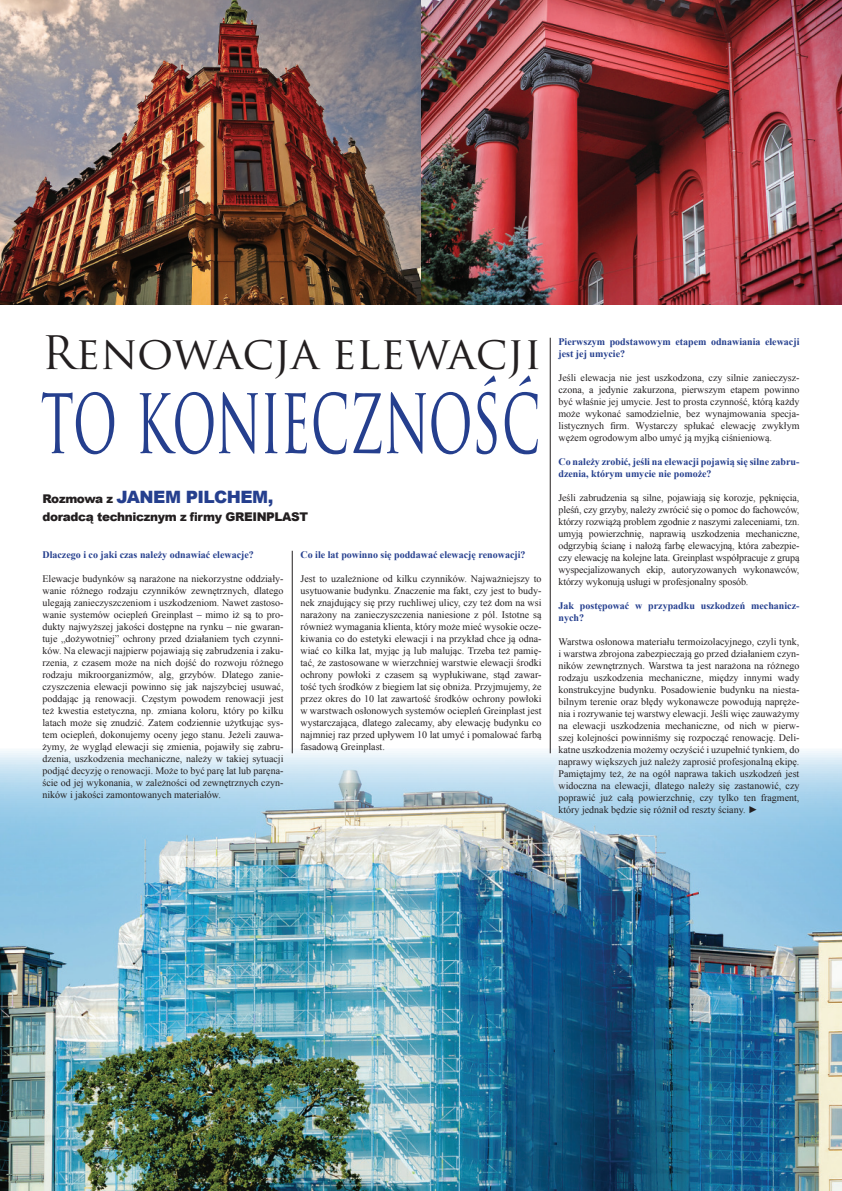
<style>
.page{position:relative;width:842px;height:1191px;background:#fff}
.page>*{position:absolute;margin:0;border:0;box-sizing:border-box;transform-origin:0 0}
.t1{font:44.9px "Trajan Pro";color:#231f20}
.t2{font:900 17px "Arial";letter-spacing:-.03em;color:#253f8e}
.t3{font:900 12px "Arial";letter-spacing:-.03em;color:#231f20}
.t4{font:10px/12px "Times New Roman";color:#231f20;text-align:justify}
.t5{font:700 10px/12px "Times New Roman";color:#253f8e}
.s1{font-size:12px;color:#231f20}
</style>
<div class="page">
<img style="left:0;top:749px;width:842px;height:442px">
<img style="left:0;top:0;width:842px;height:305px">
<svg style="left:42px;top:375px;width:496px;height:79px"></svg>
<hr style="left:292px;top:551px;width:1px;height:202px;background:#231f20">
<hr style="left:550px;top:338px;width:1px;height:415px;background:#231f20">
<h1 class="t1" style="left:42px;top:324px;width:501px">Renowacja elewacji</h1>
<h2 class="t2" style="left:43px;top:484px;width:232px"><span class="s1">Rozmowa z</span> JANEM PILCHEM,</h2>
<p class="t3" style="left:43px;top:508px;width:267px">doradcą technicznym z firmy GREINPLAST</p>
<p class="t5" style="left:43px;top:548px;width:213px">Dlaczego i co jaki czas należy odnawiać elewacje?</p>
<p class="t4" style="left:43px;top:572px;width:242px">Elewacje budynków są narażone na niekorzystne oddziały&shy;wanie różnego rodzaju czynników zewnętrznych, dlatego ulegają zanieczyszczeniom i uszkodzeniom. Nawet zastoso&shy;wanie systemów ociepleń Greinplast – mimo iż są to pro&shy;dukty najwyższej jakości dostępne na rynku – nie gwaran&shy;tuje „dożywotniej” ochrony przed działaniem tych czynni&shy;ków. Na elewacji najpierw pojawiają się zabrudzenia i zaku&shy;rzenia, z czasem może na nich dojść do rozwoju różnego rodzaju mikroorganizmów, alg, grzybów. Dlatego zanie&shy;czyszczenia elewacji powinno się jak najszybciej usuwać, poddając ją renowacji. Częstym powodem renowacji jest też kwestia estetyczna, np. zmiana koloru, który po kilku latach może się znudzić. Zatem codziennie użytkując sys&shy;tem ociepleń, dokonujemy oceny jego stanu. Jeżeli zauwa&shy;żymy, że wygląd elewacji się zmienia, pojawiły się zabru&shy;dzenia, uszkodzenia mechaniczne, należy w takiej sytuacji podjąć decyzję o renowacji. Może to być parę lat lub paręna&shy;ście od jej wykonania, w zależności od zewnętrznych czyn&shy;ników i jakości zamontowanych materiałów.</p>
<p class="t5" style="left:300px;top:548px;width:227px">Co ile lat powinno się poddawać elewację renowacji?</p>
<p class="t4" style="left:300px;top:572px;width:242px">Jest to uzależnione od kilku czynników. Najważniejszy to usytuowanie budynku. Znaczenie ma fakt, czy jest to budy&shy;nek znajdujący się przy ruchliwej ulicy, czy też dom na wsi narażony na zanieczyszczenia naniesione z pól. Istotne są również wymagania klienta, który może mieć wysokie ocze&shy;kiwania co do estetyki elewacji i na przykład chce ją odna&shy;wiać co kilka lat, myjąc ją lub malując. Trzeba też pamię&shy;tać, że zastosowane w wierzchniej warstwie elewacji środki ochrony powłoki z czasem są wypłukiwane, stąd zawar&shy;tość tych środków z biegiem lat się obniża. Przyjmujemy, że przez okres do 10 lat zawartość środków ochrony powłoki w warstwach osłonowych systemów ociepleń Greinplast jest wystarczająca, dlatego zalecamy, aby elewację budynku co najmniej raz przed upływem 10 lat umyć i pomalować farbą fasadową Greinplast.</p>
<p class="t5" style="left:558px;top:335px;width:242px">Pierwszym podstawowym etapem odnawiania elewacji jest jej umycie?</p>
<p class="t4" style="left:558px;top:371px;width:242px">Jeśli elewacja nie jest uszkodzona, czy silnie zanieczysz&shy;czona, a jedynie zakurzona, pierwszym etapem powinno być właśnie jej umycie. Jest to prosta czynność, którą każdy może wykonać samodzielnie, bez wynajmowania specja&shy;listycznych firm. Wystarczy spłukać elewację zwykłym wężem ogrodowym albo umyć ją myjką ciśnieniową.</p>
<p class="t5" style="left:558px;top:455px;width:242px">Co należy zrobić, jeśli na elewacji pojawią się silne zabru&shy;dzenia, którym umycie nie pomoże?</p>
<p class="t4" style="left:558px;top:491px;width:243px">Jeśli zabrudzenia są silne, pojawiają się korozje, pęknięcia, pleśń, czy grzyby, należy zwrócić się o pomoc do fachowców, którzy rozwiążą problem zgodnie z naszymi zaleceniami, tzn. umyją powierzchnię, naprawią uszkodzenia mechaniczne, odgrzybią ścianę i nałożą farbę elewacyjną, która zabezpie&shy;czy elewację na kolejne lata. Greinplast współpracuje z grupą wyspecjalizowanych ekip, autoryzowanych wykonawców, którzy wykonują usługi w profesjonalny sposób.</p>
<p class="t5" style="left:558px;top:599px;width:242px">Jak postępować w przypadku uszkodzeń mechanicz&shy;nych?</p>
<p class="t4" style="left:558px;top:635px;width:242px">Warstwa osłonowa materiału termoizolacyjnego, czyli tynk, i warstwa zbrojona zabezpieczają go przed działaniem czyn&shy;ników zewnętrznych. Warstwa ta jest narażona na różnego rodzaju uszkodzenia mechaniczne, między innymi wady konstrukcyjne budynku. Posadowienie budynku na niesta&shy;bilnym terenie oraz błędy wykonawcze powodują napręże&shy;nia i rozrywanie tej warstwy elewacji. Jeśli więc zauważymy na elewacji uszkodzenia mechaniczne, od nich w pierw&shy;szej kolejności powinniśmy się rozpocząć renowację. Deli&shy;katne uszkodzenia możemy oczyścić i uzupełnić tynkiem, do naprawy większych już należy zaprosić profesjonalną ekipę.<br>Pamiętajmy też, że na ogół naprawa takich uszkodzeń jest widoczna na elewacji, dlatego należy się zastanowić, czy poprawić już całą powierzchnię, czy tylko ten fragment, który jednak będzie się różnił od reszty ściany. ►</p>
</div>
